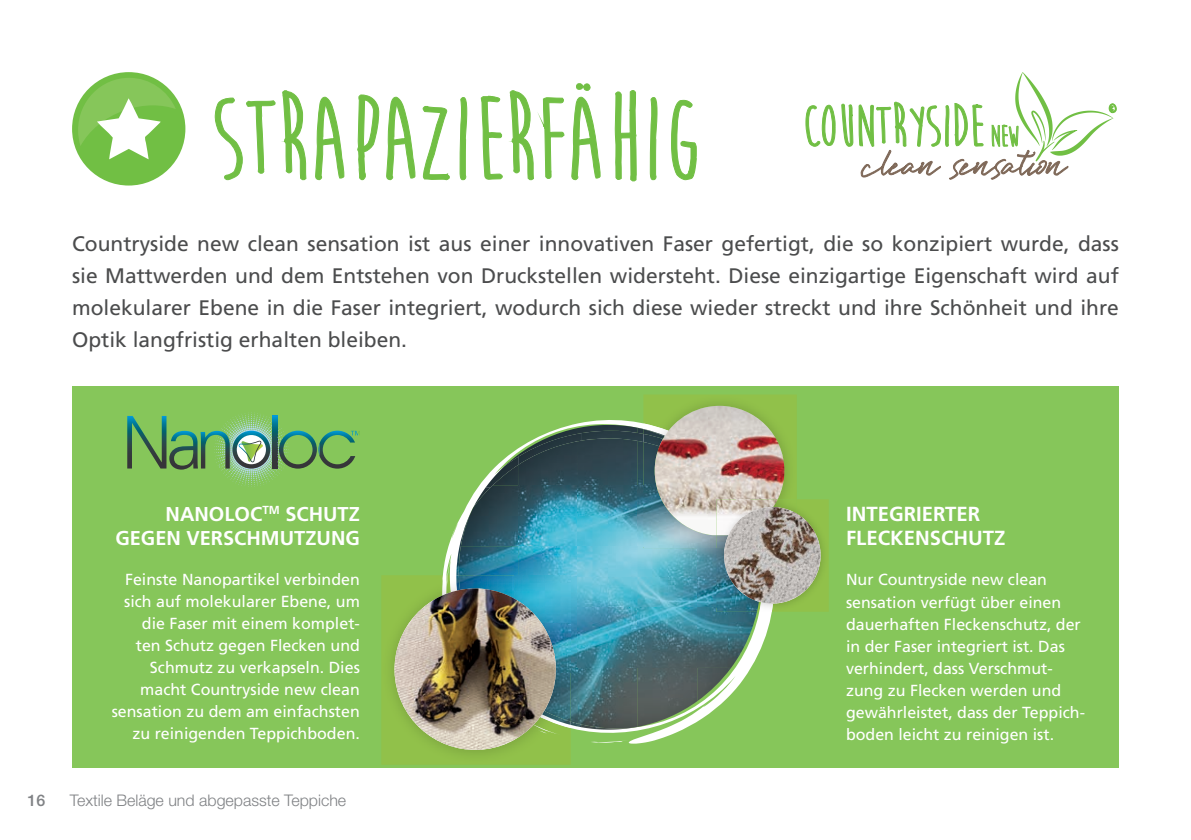
<style>
.page{position:relative;width:1191px;height:840px;background:#fff}
.page>*{position:absolute;margin:0;border:0;box-sizing:border-box;transform-origin:0 0}
.t1{font:700 120px "Moon Flower";letter-spacing:-.02em;color:#71bf44}
.t2{font:700 59.6px "Moon Flower";letter-spacing:-.02em;color:#71bf44}
.t3{font:21px/32px "Frutiger";color:#4b4c4d;text-align:justify}
.t4{font:700 20.4px/24.4px "Frutiger";color:#fff}
.t5{font:700 20px/24px "Frutiger";color:#fff;text-align:right}
.t6{font:16px/22px "Frutiger";color:#fff;text-align:right}
.t7{font:300 16px "Helvetica Neue LT Std";color:#808285}
.t8{font:500 16px "Helvetica Neue LT Std";color:#808285}
.s1{font-size:30.4px}
</style>
<div class="page">
<div style="left:72px;top:72px;width:113px;height:113px;background:#71bf44;border-radius:50%"></div>
<svg style="left:78px;top:78px;width:98px;height:81px"></svg>
<svg style="left:214px;top:97px;width:62px;height:83px"></svg>
<svg style="left:282px;top:90px;width:25px;height:90px"></svg>
<svg style="left:315px;top:96px;width:30px;height:84px"></svg>
<svg style="left:357px;top:94px;width:23px;height:86px"></svg>
<svg style="left:386px;top:96px;width:30px;height:84px"></svg>
<svg style="left:422px;top:106px;width:28px;height:75px"></svg>
<svg style="left:459px;top:97px;width:9px;height:83px"></svg>
<svg style="left:480px;top:95px;width:23px;height:85px"></svg>
<svg style="left:509px;top:90px;width:25px;height:90px"></svg>
<svg style="left:542px;top:97px;width:23px;height:82px"></svg>
<svg style="left:571px;top:83px;width:30px;height:97px"></svg>
<svg style="left:614px;top:90px;width:23px;height:92px"></svg>
<svg style="left:649px;top:97px;width:9px;height:83px"></svg>
<svg style="left:671px;top:99px;width:26px;height:81px"></svg>
<div style="left:72px;top:386px;width:1047px;height:381px;background:#86c65a"></div>
<svg style="left:443px;top:420px;width:333px;height:324px"></svg>
<img style="left:472px;top:424px;width:285px;height:303px">
<img style="left:456px;top:426px;width:187px;height:303px">
<img style="left:492px;top:454px;width:26px;height:2px">
<img style="left:518px;top:428px;width:60px;height:57px">
<img style="left:578px;top:424px;width:59px;height:61px">
<img style="left:637px;top:442px;width:6px;height:43px">
<img style="left:461px;top:485px;width:182px;height:61px">
<img style="left:458px;top:546px;width:60px;height:29px">
<img style="left:518px;top:546px;width:198px;height:60px">
<img style="left:581px;top:606px;width:176px;height:61px">
<img style="left:581px;top:667px;width:56px;height:61px">
<img style="left:637px;top:667px;width:60px;height:59px">
<img style="left:697px;top:667px;width:34px;height:33px">
<img style="left:485px;top:456px;width:34px;height:31px">
<img style="left:518px;top:433px;width:63px;height:31px">
<img style="left:581px;top:426px;width:62px;height:16px">
<img style="left:459px;top:487px;width:31px;height:60px">
<img style="left:456px;top:547px;width:4px;height:28px">
<img style="left:581px;top:724px;width:53px;height:5px">
<svg style="left:127px;top:412px;width:233px;height:74px"></svg>
<img style="left:643px;top:395px;width:154px;height:104px">
<img style="left:643px;top:423px;width:11px;height:5px">
<img style="left:643px;top:446px;width:37px;height:101px">
<img style="left:680px;top:535px;width:36px;height:12px">
<img style="left:643px;top:428px;width:11px;height:18px">
<img style="left:654px;top:405px;width:130px;height:130px">
<div style="left:381px;top:575px;width:190px;height:189px;background:#91c14a"></div>
<img style="left:468px;top:575px;width:103px;height:3px">
<img style="left:456px;top:575px;width:12px;height:3px">
<svg style="left:384px;top:578px;width:197px;height:181px"></svg>
<img style="left:392px;top:588px;width:174px;height:171px">
<img style="left:774px;top:499px;width:54px;height:112px">
<img style="left:761px;top:609px;width:13px;height:2px">
<img style="left:716px;top:547px;width:45px;height:64px">
<img style="left:716px;top:535px;width:2px;height:12px">
<img style="left:716px;top:499px;width:61px;height:36px">
<svg style="left:718px;top:500px;width:108px;height:6px"></svg>
<img style="left:718px;top:506px;width:108px;height:103px">
<svg style="left:805px;top:72px;width:312px;height:107px"></svg>
<h1 class="t1" style="left:210px;top:77px;width:496px">STRAPAZIERFÄHIG</h1>
<h2 class="t2" style="left:802px;top:95px;width:219px">COUNTRYSIDE <span class="s1">NEW</span></h2>
<p class="t3" style="left:72px;top:227px;width:1048px">Countryside new clean sensation ist aus einer innovativen Faser gefertigt, die so konzipiert wurde, dass sie Mattwerden und dem Entstehen von Druckstellen widersteht. Diese einzigartige Eigenschaft wird auf molekularer Ebene in die Faser integriert, wodurch sich diese wieder streckt und ihre Schönheit und ihre Optik langfristig erhalten bleiben.</p>
<p class="t5" style="left:115px;top:501px;width:246px">NANOLOC<sup>TM</sup> SCHUTZ<br>GEGEN VERSCHMUTZUNG</p>
<p class="t6" style="left:112px;top:567px;width:250px">Feinste Nanopartikel verbinden sich auf molekularer Ebene, um die Faser mit einem komplet-<br>ten Schutz gegen Flecken und<br>Schmutz zu verkapseln. Dies macht Countryside new clean sensation zu dem am einfachsten zu reinigenden Teppichboden.</p>
<p class="t8" style="left:28px;top:790px;width:19px">16</p>
<p class="t7" style="left:70px;top:790px;width:278px">Textile Beläge und abgepasste Teppiche</p>
<p class="t4" style="left:846px;top:501px;width:161px">INTEGRIERTER<br>FLECKENSCHUTZ</p>
<p class="t6" style="left:846px;top:568px;width:240px;text-align:left">Nur Countryside new clean sensation verfügt über einen dauerhaften Fleckenschutz, der in der Faser integriert ist. Das verhindert, dass Verschmut&shy;zung zu Flecken werden und gewährleistet, dass der Teppich&shy;boden leicht zu reinigen ist.</p>
</div>
